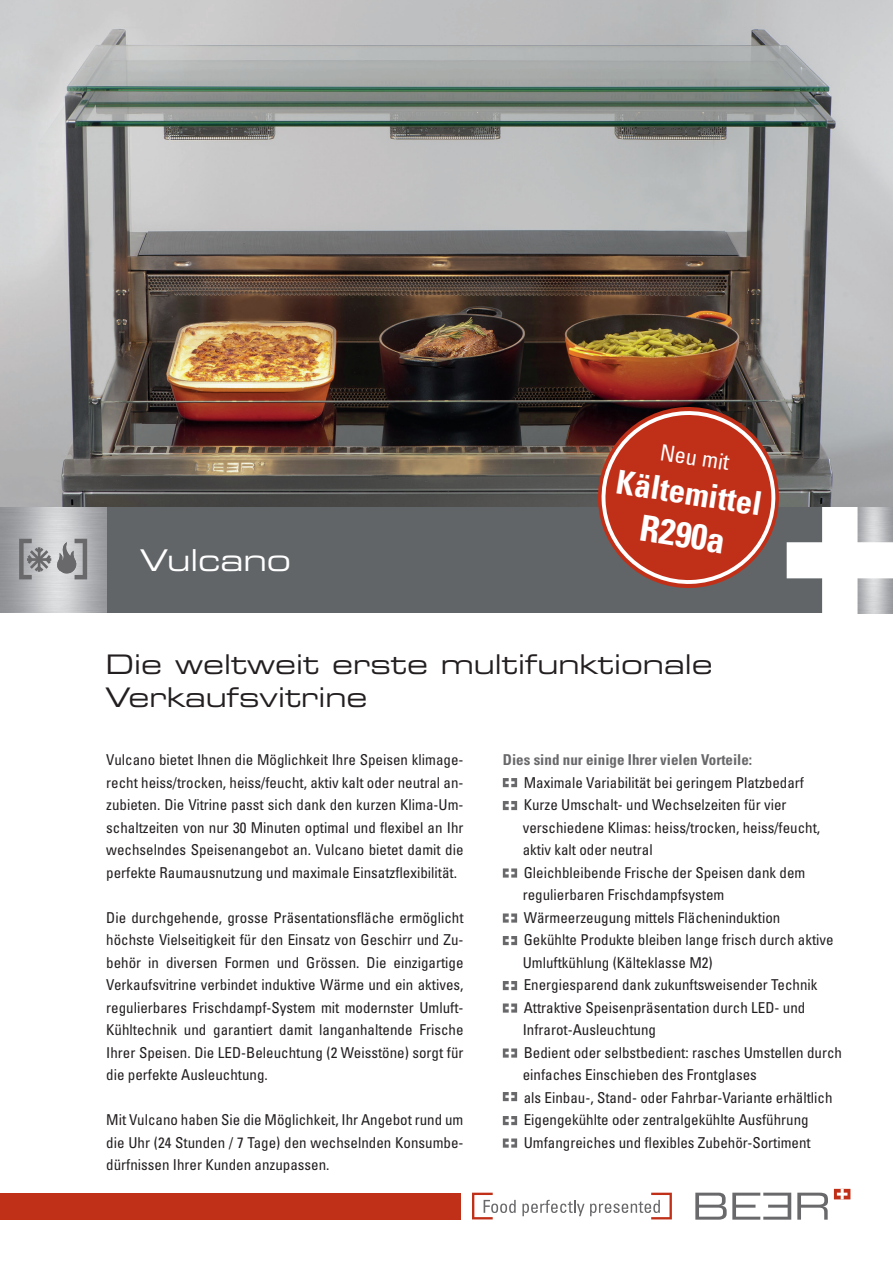
<style>
.page{position:relative;width:893px;height:1263px;background:#fff}
.page>*{position:absolute;margin:0;border:0;box-sizing:border-box;transform-origin:0 0}
.t1{font:700 condensed 36px "Univers LT";color:#fff}
.t2{font:700 condensed 33px "Univers LT";color:#fff}
.t3{font:30px "Eurostile LT Extended Two";color:#fff}
.t4{font:27px/33px "Eurostile LT Extended Two";color:#231f20}
.t5{font:condensed 22.5px "Univers LT";color:#fff}
.t6{font:condensed 15px/22.5px "Univers LT";color:#231f20;text-align:justify}
.t7{font:700 condensed 15px "Univers LT";color:#69696c}
</style>
<div class="page">
<div style="left:0;top:1193px;width:460px;height:26px;background:#c03019"></div>
<svg style="left:797px;top:1193px;width:31px;height:27px"></svg>
<svg style="left:695px;top:1193px;width:96px;height:27px"></svg>
<svg style="left:834px;top:1189px;width:16px;height:10px"></svg>
<svg style="left:472px;top:1193px;width:44px;height:26px"></svg>
<svg style="left:522px;top:1193px;width:150px;height:26px"></svg>
<div style="left:0;top:506px;width:889px;height:107px;background:#616568"></div>
<svg style="left:787px;top:506px;width:106px;height:108px"></svg>
<img style="left:0;top:506px;width:106px;height:106px">
<svg style="left:19px;top:539px;width:68px;height:40px"></svg>
<svg style="left:503px;top:778px;width:14px;height:9px"></svg>
<svg style="left:503px;top:801px;width:14px;height:9px"></svg>
<svg style="left:503px;top:868px;width:14px;height:10px"></svg>
<svg style="left:503px;top:913px;width:14px;height:10px"></svg>
<svg style="left:503px;top:936px;width:14px;height:9px"></svg>
<svg style="left:503px;top:981px;width:14px;height:9px"></svg>
<svg style="left:503px;top:1003px;width:14px;height:10px"></svg>
<svg style="left:503px;top:1048px;width:14px;height:10px"></svg>
<svg style="left:503px;top:1092px;width:14px;height:9px"></svg>
<svg style="left:503px;top:1116px;width:14px;height:9px"></svg>
<svg style="left:503px;top:1138px;width:14px;height:10px"></svg>
<img style="left:0;top:0;width:893px;height:506px">
<svg style="left:596px;top:405px;width:185px;height:183px;background:#a84333"></svg>
<h3 class="t3" style="left:140px;top:540px;width:152px">Vulcano</h3>
<h3 class="t5" style="left:662px;top:437px;width:71px;rotate:9deg">Neu mit</h3>
<h2 class="t2" style="left:620px;top:461px;width:148px;rotate:9deg">Kältemittel</h2>
<h1 class="t1" style="left:644px;top:506px;width:87px;rotate:9deg">R290a</h1>
<h3 class="t4" style="left:105px;top:647px;width:609px">Die weltweit erste multifunktionale<br>Verkaufsvitrine</h3>
<p class="t6" style="left:106px;top:748px;width:359px">Vulcano bietet Ihnen die Möglichkeit Ihre Speisen klimage&shy;recht heiss/trocken, heiss/feucht, aktiv kalt oder neutral an&shy;zubieten. Die Vitrine passt sich dank den kurzen Klima-Um&shy;schaltzeiten von nur 30 Minuten optimal und flexibel an Ihr wechselndes Speisenangebot an. Vulcano bietet damit die perfekte Raumausnutzung und maximale Einsatzflexibilität.</p>
<p class="t6" style="left:106px;top:906px;width:359px">Die durchgehende, grosse Präsentationsfläche ermöglicht höchste Vielseitigkeit für den Einsatz von Geschirr und Zu&shy;behör in diversen Formen und Grössen. Die einzigartige Verkaufsvitrine verbindet induktive Wärme und ein aktives, regulierbares Frischdampf-System mit modernster Umluft-Kühltechnik und garantiert damit langanhaltende Frische Ihrer Speisen. Die LED-Beleuchtung (2 Weisstöne) sorgt für die perfekte Ausleuchtung.</p>
<p class="t6" style="left:106px;top:1108px;width:359px">Mit Vulcano haben Sie die Möglichkeit, Ihr Angebot rund um die Uhr (24 Stunden / 7 Tage) den wechselnden Konsumbe&shy;dürfnissen Ihrer Kunden anzupassen.</p>
<p class="t7" style="left:503px;top:750px;width:251px">Dies sind nur einige Ihrer vielen Vorteile:</p>
<p class="t6" style="left:523px;top:771px;width:321px;text-align:left">Maximale Variabilität bei geringem Platzbedarf<br>Kurze Umschalt- und Wechselzeiten für vier verschiedene Klimas: heiss/trocken, heiss/feucht, aktiv kalt oder neutral<br>Gleichbleibende Frische der Speisen dank dem regulierbaren Frischdampfsystem<br>Wärmeerzeugung mittels Flächeninduktion<br>Gekühlte Produkte bleiben lange frisch durch aktive Umluftkühlung (Kälteklasse M2)<br>Energiesparend dank zukunftsweisender Technik Attraktive Speisenpräsentation durch LED- und Infrarot-Ausleuchtung<br>Bedient oder selbstbedient: rasches Umstellen durch einfaches Einschieben des Frontglases<br>als Einbau-, Stand- oder Fahrbar-Variante erhältlich Eigengekühlte oder zentralgekühlte Ausführung Umfangreiches und flexibles Zubehör-Sortiment</p>
</div>
